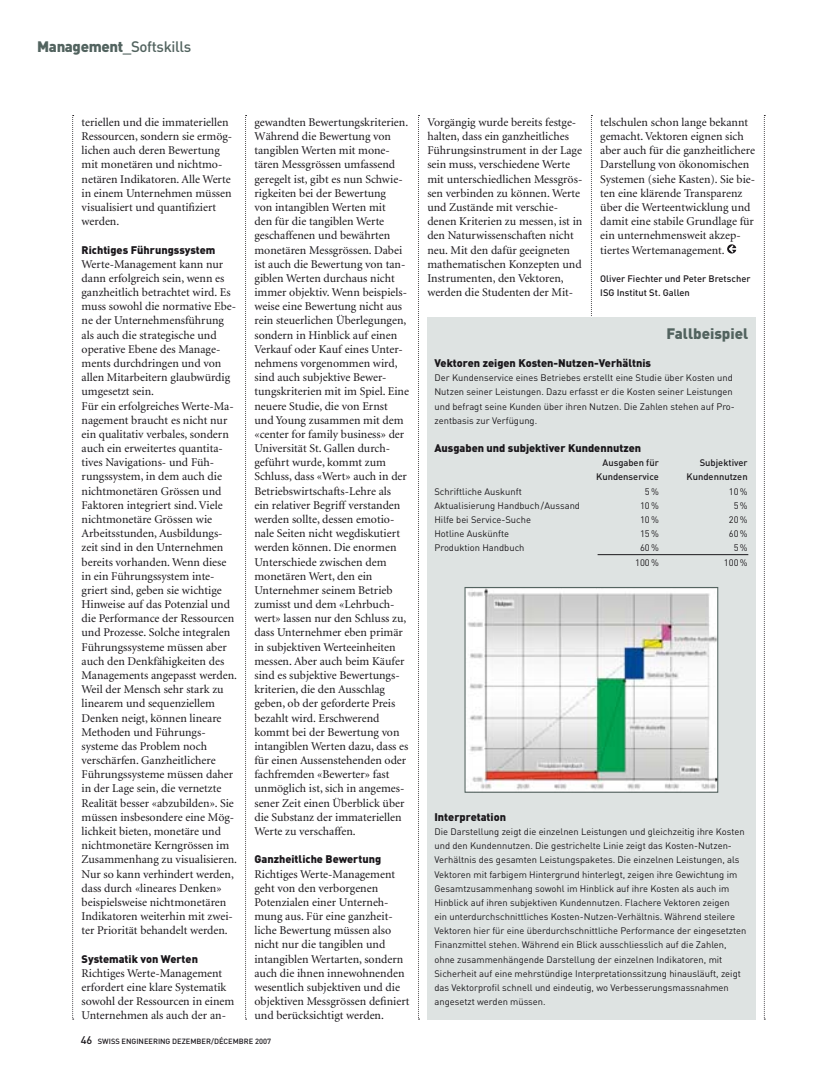
<style>
.page{position:relative;width:837px;height:1085px;background:#fff}
.page>*{position:absolute;margin:0;border:0;box-sizing:border-box;transform-origin:0 0}
.t1{font:500 15px "DIN";letter-spacing:-.025em;color:#52635f}
.t2{font:900 15px "DIN";color:#52635f}
.t3{font:11.88px/14.1px "Minion";color:#1a171b}
.t4{font:900 11px "DIN";color:#1a171b}
.t5{font:9.38px/14.1px "DIN";color:#1a171b}
.t6{font:500 9.38px/14.1px "DIN";color:#1a171b}
.t7{font:500 7.5px "DIN";color:#1a171b}
.s1{font-weight:900}
.s2{font-size:11px}
</style>
<div class="page">
<svg style="left:72px;top:115px;width:2px;height:904px"></svg>
<svg style="left:418px;top:115px;width:1px;height:904px"></svg>
<svg style="left:763px;top:115px;width:2px;height:904px"></svg>
<svg style="left:591px;top:115px;width:1px;height:201px"></svg>
<svg style="left:245px;top:115px;width:1px;height:904px"></svg>
<svg style="left:727px;top:244px;width:9px;height:9px"></svg>
<div style="left:427px;top:316px;width:328px;height:703px;background:#dee3e2"></div>
<hr style="left:597px;top:554px;width:151px;height:1px;background:#1a171b">
<img style="left:466px;top:589px;width:249px;height:201px">
<p class="t1" style="left:37px;top:41px;width:155px"><span class="s1">Management</span>_Softskills</p>
<p class="t3" style="left:81px;top:116px;width:152px">teriellen und die immateriellen<br>Ressourcen, sondern sie ermög&shy;lichen auch deren Bewertung mit monetären und nichtmo&shy;netären Indikatoren. Alle Werte in einem Unternehmen müssen visualisiert und quantifiziert werden.</p>
<p class="t4" style="left:81px;top:245px;width:135px">Richtiges Führungssystem</p>
<p class="t3" style="left:81px;top:258px;width:157px">Werte-Management kann nur dann erfolgreich sein, wenn es ganzheitlich betrachtet wird. Es muss sowohl die normative Ebe&shy;ne der Unternehmensführung als auch die strategische und operative Ebene des Manage&shy;ments durchdringen und von allen Mitarbeitern glaubwürdig umgesetzt sein.<br>Für ein erfolgreiches Werte-Ma&shy;nagement braucht es nicht nur ein qualitativ verbales, sondern auch ein erweitertes quantita&shy;tives Navigations- und Füh&shy;rungssystem, in dem auch die nichtmonetären Grössen und<br>Faktoren integriert sind. Viele nichtmonetäre Grössen wie<br>Arbeitsstunden, Ausbildungs&shy;zeit sind in den Unternehmen bereits vorhanden. Wenn diese in ein Führungssystem inte&shy;griert sind, geben sie wichtige<br>Hinweise auf das Potenzial und die Performance der Ressourcen und Prozesse. Solche integralen<br>Führungssysteme müssen aber auch den Denkfähigkeiten des<br>Managements angepasst werden.<br>Weil der Mensch sehr stark zu linearem und sequenziellem<br>Denken neigt, können lineare<br>Methoden und Führungs&shy;systeme das Problem noch verschärfen. Ganzheitlichere<br>Führungssysteme müssen daher in der Lage sein, die vernetzte<br>Realität besser «abzubilden». Sie müssen insbesondere eine Mög&shy;lichkeit bieten, monetäre und nichtmonetäre Kerngrössen im<br>Zusammenhang zu visualisieren.<br>Nur so kann verhindert werden, dass durch «lineares Denken» beispielsweise nichtmonetären<br>Indikatoren weiterhin mit zwei&shy;ter Priorität behandelt werden.</p>
<p class="t4" style="left:81px;top:954px;width:118px">Systematik von Werten</p>
<p class="t3" style="left:81px;top:966px;width:154px">Richtiges Werte-Management erfordert eine klare Systematik sowohl der Ressourcen in einem<br>Unternehmen als auch der an-</p>
<p class="t3" style="left:254px;top:116px;width:156px">gewandten Bewertungskriterien.<br>Während die Bewertung von tangiblen Werten mit mone&shy;tären Messgrössen umfassend geregelt ist, gibt es nun Schwie&shy;rigkeiten bei der Bewertung<br>von intangiblen Werten mit<br>den für die tangiblen Werte geschaffenen und bewährten monetären Messgrössen. Dabei ist auch die Bewertung von tan&shy;giblen Werten durchaus nicht immer objektiv. Wenn beispiels&shy;weise eine Bewertung nicht aus rein steuerlichen Überlegungen, sondern in Hinblick auf einen<br>Verkauf oder Kauf eines Unter&shy;nehmens vorgenommen wird, sind auch subjektive Bewer&shy;tungskriterien mit im Spiel. Eine neuere Studie, die von Ernst und Young zusammen mit dem «center for family business» der<br>Universität St. Gallen durch&shy;geführt wurde, kommt zum<br>Schluss, dass «Wert» auch in der<br>Betriebswirtschafts-Lehre als<br>ein relativer Begriff verstanden werden sollte, dessen emotio&shy;nale Seiten nicht wegdiskutiert werden können. Die enormen<br>Unterschiede zwischen dem monetären Wert, den ein<br>Unternehmer seinem Betrieb zumisst und dem «Lehrbuch&shy;wert» lassen nur den Schluss zu, dass Unternehmer eben primär in subjektiven Werteeinheiten messen. Aber auch beim Käufer sind es subjektive Bewertungs&shy;kriterien, die den Ausschlag geben, ob der geforderte Preis bezahlt wird. Erschwerend kommt bei der Bewertung von intangiblen Werten dazu, dass es für einen Aussenstehenden oder fachfremden «Bewerter» fast unmöglich ist, sich in angemes&shy;sener Zeit einen Überblick über die Substanz der immateriellen<br>Werte zu verschaffen.</p>
<p class="t4" style="left:254px;top:855px;width:128px">Ganzheitliche Bewertung</p>
<p class="t3" style="left:254px;top:867px;width:157px">Richtiges Werte-Management geht von den verborgenen<br>Potenzialen einer Unterneh&shy;mung aus. Für eine ganzheit&shy;liche Bewertung müssen also nicht nur die tangiblen und intangiblen Wertarten, sondern auch die ihnen innewohnenden wesentlich subjektiven und die objektiven Messgrössen definiert und berücksichtigt werden.</p>
<p class="t7" style="left:81px;top:1037px;width:192px"><span class="s2">46</span> SWISS ENGINEERING DEZEMBER/DÉCEMBRE 2007</p>
<p class="t3" style="left:427px;top:116px;width:156px">Vorgängig wurde bereits festge&shy;halten, dass ein ganzheitliches<br>Führungsinstrument in der Lage sein muss, verschiedene Werte mit unterschiedlichen Messgrös&shy;sen verbinden zu können. Werte und Zustände mit verschie&shy;denen Kriterien zu messen, ist in den Naturwissenschaften nicht neu. Mit den dafür geeigneten mathematischen Konzepten und<br>Instrumenten, den Vektoren, werden die Studenten der Mit-</p>
<p class="t3" style="left:600px;top:116px;width:156px">telschulen schon lange bekannt gemacht. Vektoren eignen sich aber auch für die ganzheitlichere<br>Darstellung von ökonomischen<br>Systemen (siehe Kasten). Sie bie&shy;ten eine klärende Transparenz über die Werteentwicklung und damit eine stabile Grundlage für ein unternehmensweit akzep&shy;tiertes Wertemanagement.</p>
<p class="t6" style="left:600px;top:272px;width:152px">Oliver Fiechter und Peter Bretscher<br>ISG Institut St. Gallen</p>
<p class="t2" style="left:666px;top:328px;width:83px">Fallbeispiel</p>
<p class="t4" style="left:434px;top:359px;width:218px">Vektoren zeigen Kosten-Nutzen-Verhältnis</p>
<p class="t5" style="left:434px;top:372px;width:302px">Der Kundenservice eines Betriebes erstellt eine Studie über Kosten und Nutzen seiner Leistungen. Dazu erfasst er die Kosten seiner Leistungen und befragt seine Kunden über ihren Nutzen. Die Zahlen stehen auf Pro&shy;zentbasis zur Verfügung.</p>
<p class="t4" style="left:434px;top:444px;width:208px">Ausgaben und subjektiver Kundennutzen</p>
<p class="t6" style="left:602px;top:456px;width:58px">Ausgaben für</p>
<p class="t6" style="left:699px;top:456px;width:49px">Subjektiver</p>
<p class="t6" style="left:596px;top:471px;width:64px">Kundenservice</p>
<p class="t6" style="left:686px;top:471px;width:63px">Kundennutzen</p>
<p class="t5" style="left:434px;top:485px;width:89px">Schriftliche Auskunft</p>
<p class="t5" style="left:644px;top:485px;width:15px">5 %</p>
<p class="t5" style="left:728px;top:485px;width:20px">10 %</p>
<p class="t5" style="left:434px;top:499px;width:147px">Aktualisierung Handbuch/Aussand</p>
<p class="t5" style="left:639px;top:499px;width:20px">10 %</p>
<p class="t5" style="left:733px;top:499px;width:15px">5 %</p>
<p class="t5" style="left:434px;top:513px;width:98px">Hilfe bei Service-Suche</p>
<p class="t5" style="left:639px;top:513px;width:20px">10 %</p>
<p class="t5" style="left:728px;top:513px;width:20px">20 %</p>
<p class="t5" style="left:434px;top:527px;width:76px">Hotline Auskünfte</p>
<p class="t5" style="left:639px;top:527px;width:20px">15 %</p>
<p class="t5" style="left:728px;top:527px;width:20px">60 %</p>
<p class="t5" style="left:434px;top:542px;width:92px">Produktion Handbuch</p>
<p class="t5" style="left:639px;top:542px;width:20px">60 %</p>
<p class="t5" style="left:733px;top:542px;width:15px">5 %</p>
<p class="t5" style="left:635px;top:556px;width:25px">100 %</p>
<p class="t5" style="left:723px;top:556px;width:25px">100 %</p>
<p class="t4" style="left:434px;top:812px;width:73px">Interpretation</p>
<p class="t5" style="left:434px;top:825px;width:313px">Die Darstellung zeigt die einzelnen Leistungen und gleichzeitig ihre Kosten und den Kundennutzen. Die gestrichelte Linie zeigt das Kosten-Nutzen-Verhältnis des gesamten Leistungspaketes. Die einzelnen Leistungen, als Vektoren mit farbigem Hintergrund hinterlegt, zeigen ihre Gewichtung im Gesamtzusammenhang sowohl im Hinblick auf ihre Kosten als auch im Hinblick auf ihren subjektiven Kundennutzen. Flachere Vektoren zeigen<br>ein unterdurchschnittliches Kosten-Nutzen-Verhältnis. Während steilere Vektoren hier für eine überdurchschnittliche Performance der eingesetzten Finanzmittel stehen. Während ein Blick ausschliesslich auf die Zahlen, ohne zusammenhängende Darstellung der einzelnen Indikatoren, mit Sicherheit auf eine mehrstündige Interpretationssitzung hinausläuft, zeigt das Vektorprofil schnell und eindeutig, wo Verbesserungsmassnahmen angesetzt werden müssen.</p>
</div>
